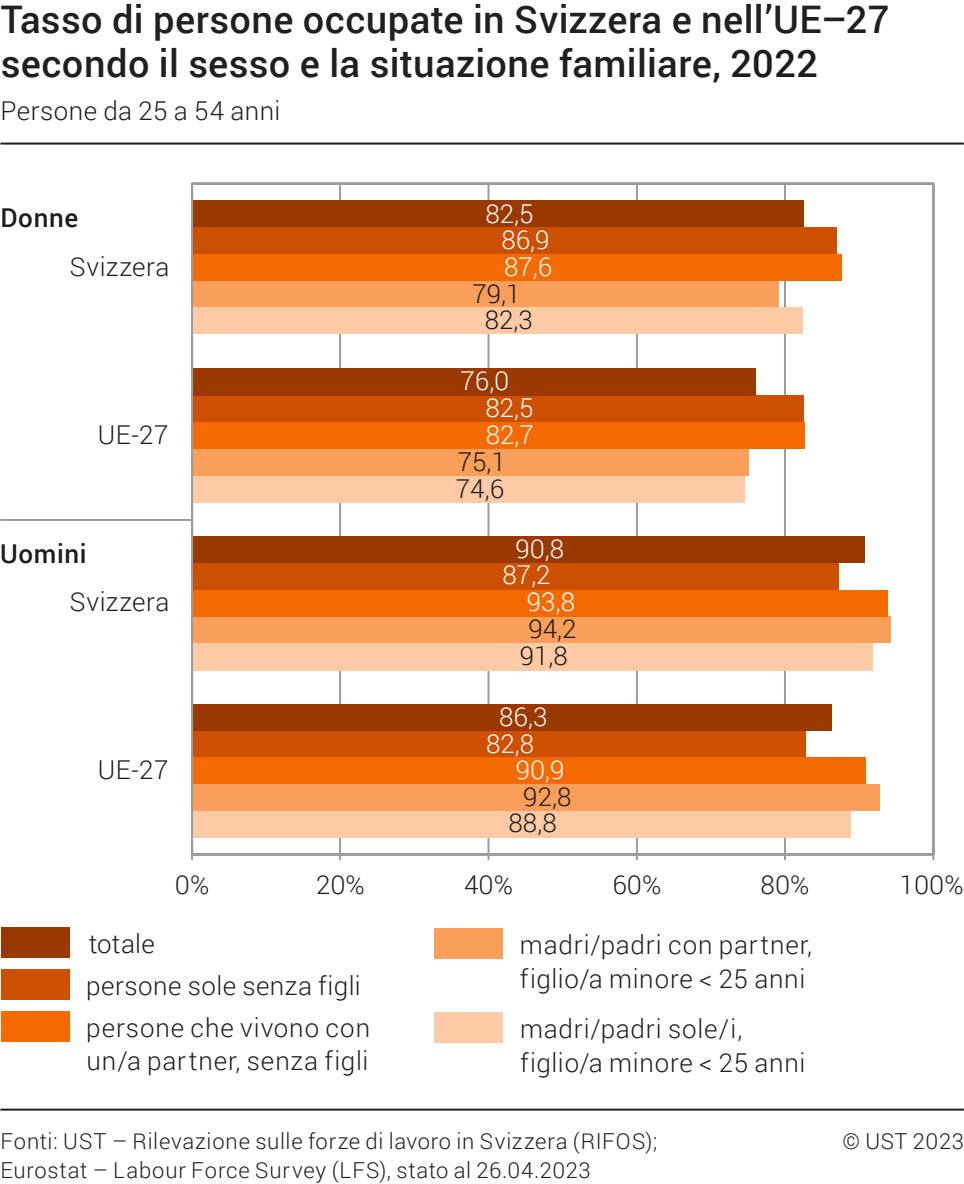
<style>
.page{position:relative;width:964px;height:1184px;background:#fff}
.page>*{position:absolute;margin:0;border:0;box-sizing:border-box;transform-origin:0 0}
.t1{font:500 38px/44.8px "Roboto";letter-spacing:.01em;color:#231f20}
.t2{font:300 26px/34px "Roboto";letter-spacing:.03em;color:#231f20}
.t3{font:300 26px "Roboto";color:#1d1d1b}
.t4{font:300 26px "Roboto";color:#fff}
.t5{font:500 26px "Roboto";letter-spacing:.025em;color:#1d1d1b}
.t6{font:300 22px "Roboto";letter-spacing:.035em;color:#231f20}
.t7{font:300 22px "Roboto";letter-spacing:.025em;color:#1d1d1b}
.s1{color:#1d1d1b}
</style>
<div class="page">
<svg style="left:191px;top:182px;width:744px;height:678px"></svg>
<hr style="left:339px;top:184px;width:2px;height:670px;background:#9d9c9c">
<hr style="left:487px;top:184px;width:2px;height:670px;background:#9d9c9c">
<hr style="left:636px;top:184px;width:2px;height:670px;background:#9d9c9c">
<hr style="left:784px;top:184px;width:2px;height:670px;background:#9d9c9c">
<hr style="left:932px;top:184px;width:2px;height:670px;background:#9d9c9c">
<hr style="left:192px;top:853px;width:741px;height:2px;background:#9d9c9c">
<div style="left:192px;top:307px;width:610px;height:27px;background:#fccba6"></div>
<div style="left:192px;top:476px;width:553px;height:26px;background:#fccba6"></div>
<div style="left:192px;top:643px;width:680px;height:27px;background:#fccba6"></div>
<div style="left:192px;top:811px;width:658px;height:27px;background:#fccba6"></div>
<div style="left:192px;top:281px;width:586px;height:26px;background:#f99f5a"></div>
<div style="left:192px;top:449px;width:556px;height:27px;background:#f99f5a"></div>
<div style="left:192px;top:616px;width:698px;height:27px;background:#f99f5a"></div>
<div style="left:192px;top:784px;width:688px;height:27px;background:#f99f5a"></div>
<div style="left:192px;top:254px;width:649px;height:27px;background:#f56a00"></div>
<div style="left:192px;top:422px;width:613px;height:27px;background:#f56a00"></div>
<div style="left:192px;top:590px;width:695px;height:26px;background:#f56a00"></div>
<div style="left:192px;top:757px;width:674px;height:27px;background:#f56a00"></div>
<div style="left:192px;top:227px;width:644px;height:27px;background:#cc5000"></div>
<div style="left:192px;top:395px;width:612px;height:27px;background:#cc5000"></div>
<div style="left:192px;top:563px;width:646px;height:27px;background:#cc5000"></div>
<div style="left:192px;top:731px;width:614px;height:26px;background:#cc5000"></div>
<div style="left:192px;top:201px;width:612px;height:26px;background:#993900"></div>
<div style="left:192px;top:368px;width:563px;height:27px;background:#993900"></div>
<div style="left:192px;top:536px;width:673px;height:27px;background:#993900"></div>
<div style="left:192px;top:704px;width:640px;height:26px;background:#993900"></div>
<div style="left:1px;top:927px;width:68px;height:31px;background:#993900"></div>
<div style="left:1px;top:969px;width:68px;height:31px;background:#cc5000"></div>
<div style="left:1px;top:1011px;width:68px;height:31px;background:#f56a00"></div>
<div style="left:435px;top:928px;width:68px;height:31px;background:#f99f5a"></div>
<div style="left:435px;top:1012px;width:68px;height:31px;background:#fccba6"></div>
<hr style="left:0;top:1109px;width:964px;height:2px;background:#1d1d1b">
<hr style="left:0;top:143px;width:964px;height:2px;background:#1d1d1b">
<hr style="left:0;top:519px;width:192px;height:2px;background:#9d9c9c">
<hr style="left:191px;top:184px;width:2px;height:670px;background:#9d9c9c">
<h1 class="t1" style="left:1px;top:-5px;width:890px">Tasso di persone occupate in Svizzera e nell’UE–27 secondo il sesso e la situazione familiare, <span class="s1">2022</span></h1>
<p class="t2" style="left:0;top:93px;width:281px">Persone da 25 a 54 anni</p>
<p class="t5" style="left:0;top:200px;width:79px">Donne</p>
<p class="t4" style="left:485px;top:195px;width:50px">82,5</p>
<p class="t4" style="left:501px;top:222px;width:50px">86,9</p>
<p class="t2" style="left:70px;top:249px;width:101px">Svizzera</p>
<p class="t4" style="left:504px;top:249px;width:50px">87,6</p>
<p class="t3" style="left:472px;top:275px;width:50px">79,1</p>
<p class="t3" style="left:485px;top:302px;width:50px">82,3</p>
<p class="t4" style="left:460px;top:363px;width:50px">76,0</p>
<p class="t4" style="left:485px;top:390px;width:50px">82,5</p>
<p class="t3" style="left:98px;top:416px;width:72px">UE-27</p>
<p class="t4" style="left:486px;top:417px;width:50px">82,7</p>
<p class="t3" style="left:458px;top:444px;width:50px">75,1</p>
<p class="t3" style="left:456px;top:470px;width:50px">74,6</p>
<p class="t5" style="left:0;top:535px;width:88px">Uomini</p>
<p class="t4" style="left:515px;top:530px;width:50px">90,8</p>
<p class="t4" style="left:502px;top:557px;width:50px">87,2</p>
<p class="t2" style="left:70px;top:584px;width:101px">Svizzera</p>
<p class="t4" style="left:527px;top:584px;width:50px">93,8</p>
<p class="t3" style="left:528px;top:611px;width:50px">94,2</p>
<p class="t3" style="left:520px;top:638px;width:50px">91,8</p>
<p class="t4" style="left:499px;top:698px;width:50px">86,3</p>
<p class="t4" style="left:486px;top:725px;width:50px">82,8</p>
<p class="t3" style="left:98px;top:752px;width:72px">UE-27</p>
<p class="t4" style="left:516px;top:752px;width:50px">90,9</p>
<p class="t3" style="left:523px;top:778px;width:50px">92,8</p>
<p class="t3" style="left:508px;top:805px;width:50px">88,8</p>
<p class="t3" style="left:175px;top:866px;width:36px">0%</p>
<p class="t3" style="left:316px;top:866px;width:50px">20%</p>
<p class="t3" style="left:464px;top:866px;width:50px">40%</p>
<p class="t3" style="left:612px;top:866px;width:50px">60%</p>
<p class="t3" style="left:760px;top:866px;width:50px">80%</p>
<p class="t3" style="left:899px;top:866px;width:65px">100%</p>
<p class="t3" style="left:89px;top:926px;width:68px">totale</p>
<p class="t2" style="left:86px;top:964px;width:285px;line-height:41.6px">persone sole senza figli persone che vivono con</p>
<p class="t2" style="left:87px;top:1043px;width:283px">un/a partner, senza figli</p>
<p class="t2" style="left:520px;top:926px;width:294px">madri/padri con partner, figlio/a minore &lt; 25 anni</p>
<p class="t2" style="left:520px;top:1010px;width:287px">madri/padri sole/i, figlio/a minore &lt; 25 anni</p>
<p class="t6" style="left:0;top:1126px;width:658px">Fonti: UST – Rilevazione sulle forze di lavoro in Svizzera (RIFOS);</p>
<p class="t7" style="left:842px;top:1126px;width:123px">© UST 2023</p>
<p class="t6" style="left:0;top:1155px;width:592px">Eurostat – Labour Force Survey (LFS), stato al <span class="s1">26.04.2023</span></p>
</div>
